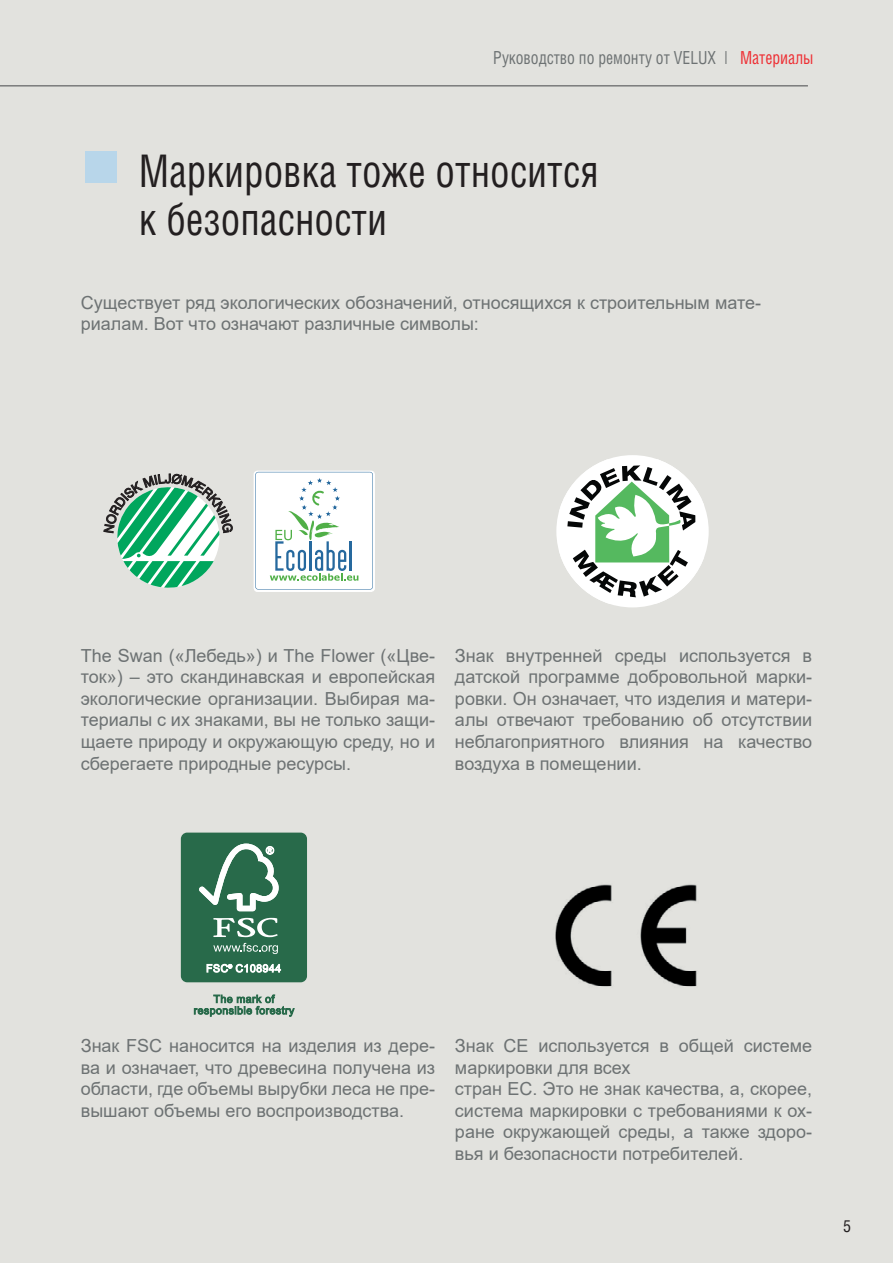
<style>
.page{position:relative;width:893px;height:1263px;background:#e2e2de}
.page>*{position:absolute;margin:0;border:0;box-sizing:border-box;transform-origin:0 0}
.t1{font:45px/48px "Helios Cond C";color:#231f20;scale:.9 1}
.t2{font:18px/21.6px "Arial";color:#6d7273;text-align:justify}
.t3{font:18px "Helios Cond C";color:#6d7273;scale:.9 1}
.t4{font:16.5px "Helios Cond C";color:#231f20}
.s1{color:#ee2e33}
</style>
<div class="page">
<div style="left:85px;top:152px;width:31px;height:31px;background:#b8d6ea"></div>
<hr style="left:0;top:85px;width:808px;height:2px;background:#57585a">
<div style="left:254px;top:471px;width:121px;height:121px;background:#fff;border-radius:4px"></div>
<svg style="left:255px;top:472px;width:118px;height:118px"></svg>
<hr style="left:350px;top:541px;width:2px;height:30px;background:#26699e">
<div style="left:556px;top:455px;width:153px;height:152px;background:#fff;border-radius:50%"></div>
<svg style="left:559px;top:459px;width:145px;height:145px"></svg>
<div style="left:181px;top:832px;width:126px;height:150px;background:#286a4a;border-radius:6px"></div>
<div style="left:181px;top:833px;width:125px;height:149px;border:1px solid #286a4a;border-radius:8px"></div>
<svg style="left:213px;top:943px;width:65px;height:11px"></svg>
<svg style="left:213px;top:918px;width:65px;height:19px"></svg>
<svg style="left:199px;top:844px;width:80px;height:67px"></svg>
<svg style="left:207px;top:964px;width:74px;height:9px"></svg>
<svg style="left:194px;top:994px;width:101px;height:22px"></svg>
<img style="left:555px;top:884px;width:142px;height:103px">
<svg style="left:104px;top:473px;width:129px;height:115px"></svg>
<p class="t3" style="left:493px;top:47px;width:357px">Руководство по ремонту от VELUX | <span class="s1">Материалы</span></p>
<h1 class="t1" style="left:139px;top:146px;width:512px">Маркировка тоже относится к безопасности</h1>
<p class="t2" style="left:81px;top:291px;width:682px">Существует ряд экологических обозначений, относящихся к строительным мате&shy;риалам. Вот что означают различные символы:</p>
<p class="t2" style="left:81px;top:644px;width:356px">The Swan («Лебедь») и The Flower («Цве&shy;ток») – это скандинавская и европейская экологические организации. Выбирая ма&shy;териалы с их знаками, вы не только защи&shy;щаете природу и окружающую среду, но и сберегаете природные ресурсы.</p>
<p class="t2" style="left:455px;top:644px;width:359px">Знак внутренней среды используется в датской программе добровольной марки&shy;ровки. Он означает, что изделия и матери&shy;алы отвечают требованию об отсутствии неблагоприятного влияния на качество воздуха в помещении.</p>
<p class="t2" style="left:81px;top:1035px;width:356px">Знак FSC наносится на изделия из дере&shy;ва и означает, что древесина получена из области, где объемы вырубки леса не пре&shy;вышают объемы его воспроизводства.</p>
<p class="t2" style="left:455px;top:1035px;width:359px;text-align:left">Знак CE используется в общей системе маркировки для всех<br>стран ЕС. Это не знак качества, а, скорее, система маркировки с требованиями к ох&shy;ране окружающей среды, а также здоро&shy;вья и безопасности потребителей.</p>
<p class="t4" style="left:843px;top:1217px;width:9px">5</p>
</div>
